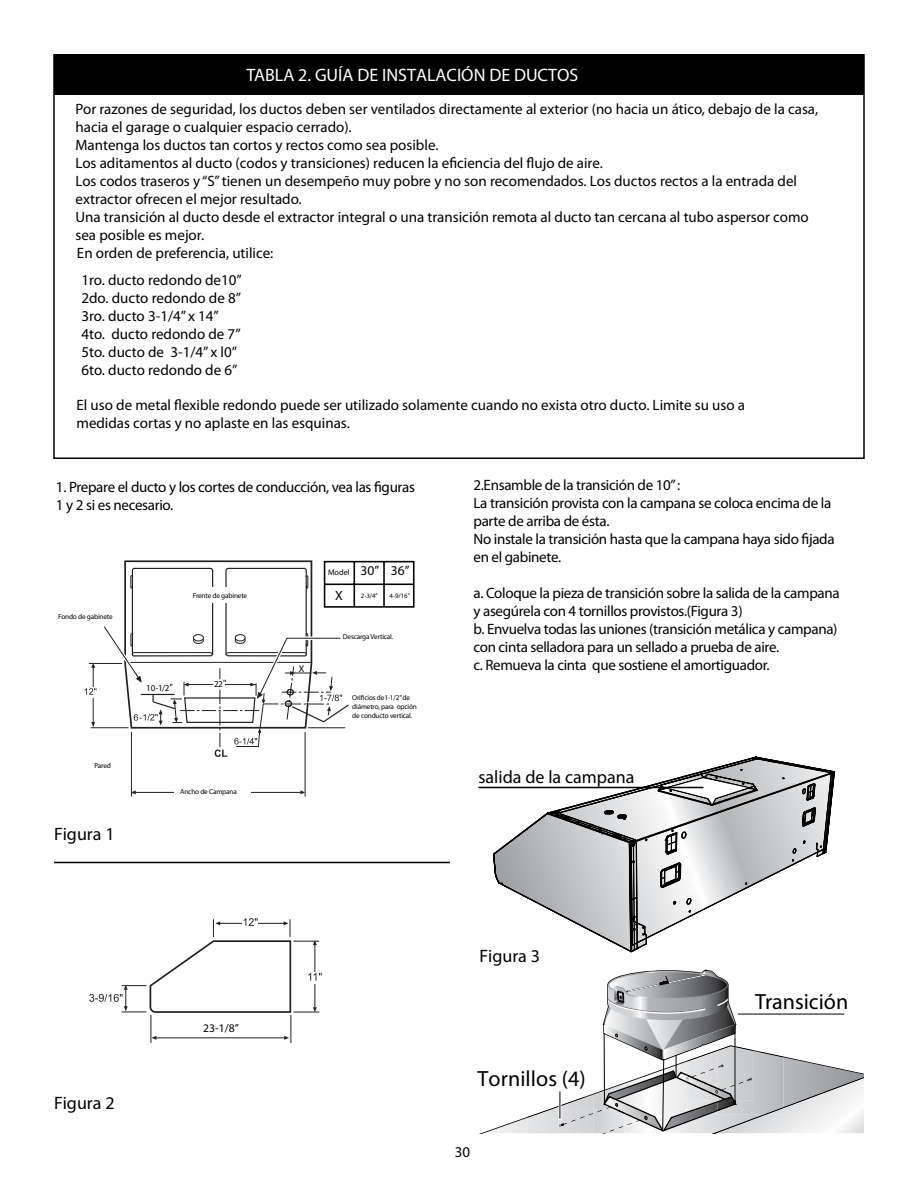
<style>
.page{position:relative;width:918px;height:1188px;background:#fff}
.page>*{position:absolute;margin:0;border:0;box-sizing:border-box;transform-origin:0 0}
.t1{font:22.05px "Myriad Pro";color:#000}
.t2{font:18px "Helvetica";color:#000}
.t3{font:700 18px "Helvetica";color:#fff}
.t4{font:15px/18px "Helvetica CE";color:#000}
.t5{font:15px/18px "Helvetica CE";letter-spacing:-.02em;color:#000}
.t6{font:15px "Helvetica";color:#000}
.t7{font:13.5px "Helvetica CE";color:#000}
.t8{font:11.7px "Myriad";color:#000}
.t9{font:9.75px "Helvetica CE";color:#000}
.t10{font:9px "Myriad Pro";color:#000}
.t11{font:8.1px "Helvetica CE";color:#000}
.t12{font:700 7.2px/8.7px "Helvetica";letter-spacing:-.02em;color:#000}
.t13{font:6.75px "Helvetica CE";color:#000}
</style>
<div class="page">
<div style="left:54px;top:54px;width:810px;height:40px;background:#000"></div>
<hr style="left:131px;top:732px;width:1px;height:65px;background:#231f20">
<hr style="left:305px;top:732px;width:1px;height:65px;background:#231f20">
<hr style="left:135px;top:792px;width:166px;height:1px;background:#231f20">
<svg style="left:131px;top:790px;width:5px;height:4px"></svg>
<svg style="left:300px;top:790px;width:5px;height:4px"></svg>
<div style="left:174px;top:786px;width:77px;height:11px;background:#fff"></div>
<svg style="left:89px;top:918px;width:233px;height:125px"></svg>
<svg style="left:493px;top:756px;width:342px;height:197px"></svg>
<svg style="left:482px;top:970px;width:382px;height:163px"></svg>
<hr style="left:54px;top:862px;width:396px;height:1px;background:#000">
<hr style="left:478px;top:787px;width:226px;height:1px;background:#000">
<svg style="left:85px;top:560px;width:330px;height:197px"></svg>
<p class="t3" style="left:246px;top:68px;width:333px">TABLA 2. GUÍA DE INSTALACIÓN DE DUCTOS</p>
<p class="t4" style="left:75px;top:101px;width:744px">Por razones de seguridad, los ductos deben ser ventilados directamente al exterior (no hacia un ático, debajo de la casa, hacia el garage o cualquier espacio cerrado).<br>Mantenga los ductos tan cortos y rectos como sea posible.<br>Los aditamentos al ducto (codos y transiciones) reducen la eficiencia del flujo de aire.<br>Los codos traseros y “S” tienen un desempeño muy pobre y no son recomendados. Los ductos rectos a la entrada del extractor ofrecen el mejor resultado.<br>Una transición al ducto desde el extractor integral o una transición remota al ducto tan cercana al tubo aspersor como sea posible es mejor.<br>En orden de preferencia, utilice:</p>
<p class="t4" style="left:81px;top:273px;width:162px">1ro. ducto redondo de10”<br>2do. ducto redondo de 8”<br>3ro. ducto 3-1/4” x 14”<br>4to. ducto redondo de 7”<br>5to. ducto de 3-1/4” x l0”<br>6to. ducto redondo de 6”</p>
<p class="t4" style="left:77px;top:398px;width:670px">El uso de metal flexible redondo puede ser utilizado solamente cuando no exista otro ducto. Limite su uso a medidas cortas y no aplaste en las esquinas.</p>
<p class="t5" style="left:56px;top:480px;width:361px">1. Prepare el ducto y los cortes de conducción, vea las figuras<br>1 y 2 si es necesario.</p>
<p class="t5" style="left:473px;top:477px;width:363px">2.Ensamble de la transición de 10” :<br>La transición provista con la campana se coloca encima de la parte de arriba de ésta.<br>No instale la transición hasta que la campana haya sido fijada en el gabinete.</p>
<p class="t5" style="left:473px;top:585px;width:368px">a. Coloque la pieza de transición sobre la salida de la campana y asegúrela con 4 tornillos provistos.(Figura 3)<br>b. Envuelva todas las uniones (transición metálica y campana) con cinta selladora para un sellado a prueba de aire.<br>c. Remueva la cinta que sostiene el amortiguador.</p>
<p class="t7" style="left:361px;top:566px;width:50px">30” 36”</p>
<p class="t13" style="left:361px;top:593px;width:19px">2-3/4”</p>
<p class="t13" style="left:390px;top:593px;width:22px">4-9/16”</p>
<p class="t11" style="left:328px;top:569px;width:23px">Model</p>
<p class="t7" style="left:335px;top:590px;width:9px">X</p>
<p class="t12" style="left:193px;top:591px;width:56px">Frente de gabinete</p>
<p class="t12" style="left:58px;top:613px;width:56px">Fondo de gabinete</p>
<p class="t12" style="left:343px;top:633px;width:52px">Descarga Vertical.</p>
<p class="t9" style="left:299px;top:665px;width:7px">X</p>
<p class="t12" style="left:94px;top:762px;width:18px">Pared</p>
<p class="t2" style="left:54px;top:827px;width:62px">Figura 1</p>
<p class="t10" style="left:146px;top:683px;width:25px">10-1/2</p>
<p class="t10" style="left:214px;top:679px;width:10px">22</p>
<p class="t12" style="left:180px;top:788px;width:58px">Ancho de Campana</p>
<p class="t2" style="left:54px;top:1096px;width:62px">Figura 2</p>
<p class="t8" style="left:203px;top:1024px;width:37px">23-1/8”</p>
<p class="t12" style="left:352px;top:694px;width:66px">Orificios de1-1/2” de diámetro, para opción de conducto vertical.</p>
<p class="t2" style="left:478px;top:770px;width:157px">salida de la campana</p>
<p class="t2" style="left:479px;top:949px;width:62px">Figura 3</p>
<h1 class="t1" style="left:478px;top:1065px;width:110px">Tornillos (4)</h1>
<p class="t6" style="left:455px;top:1146px;width:17px">30</p>
<h1 class="t1" style="left:755px;top:989px;width:95px">Transición</h1>
</div>
